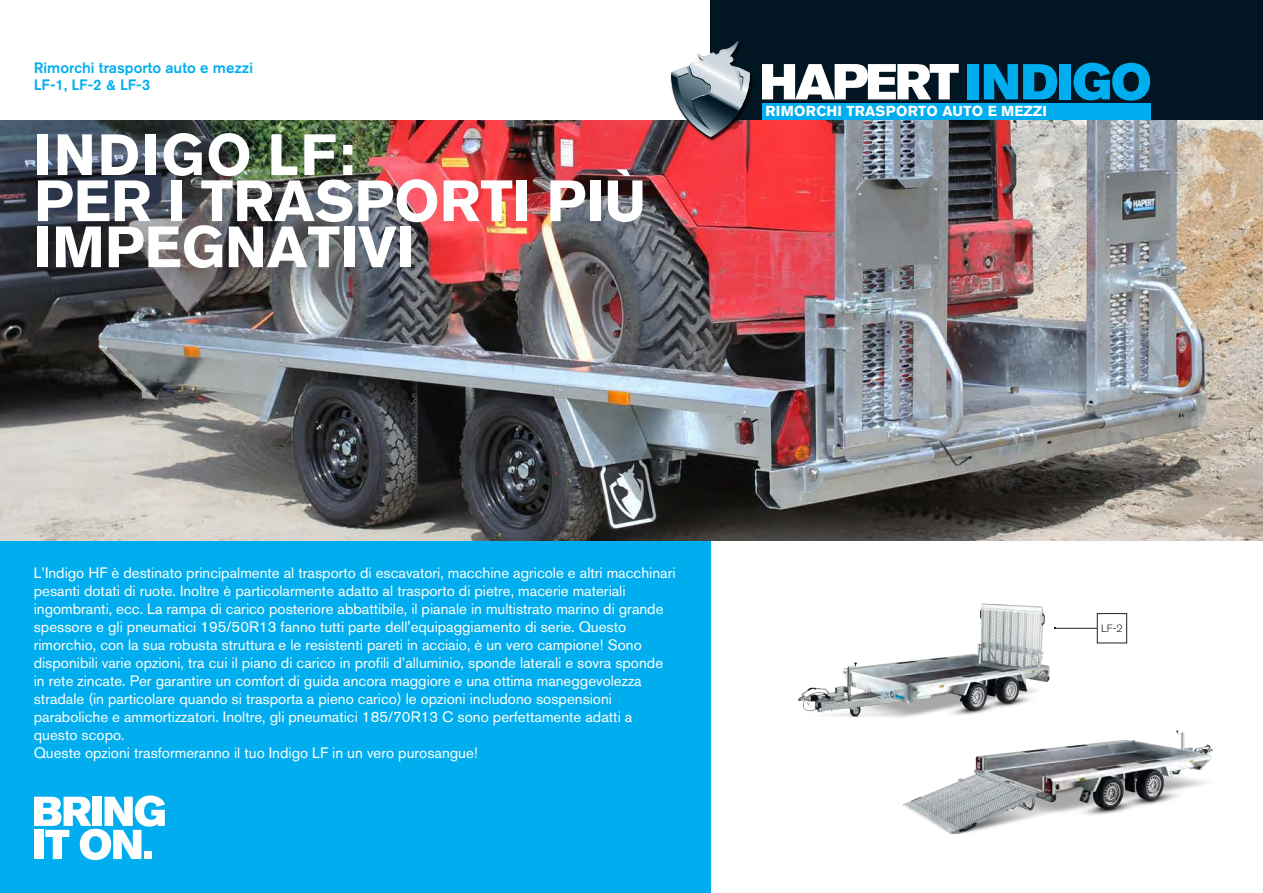
<style>
.page{position:relative;width:1263px;height:893px;background:#fff}
.page>*{position:absolute;margin:0;border:0;box-sizing:border-box;transform-origin:0 0}
.H-kopregel_cover{font:700 57.6px/46px "Akzidenz Grotesk BE";color:#fff}
.H-intro_leaflets{font:15px/18px "Akzidenz Grotesk BE";color:#fff}
.H-omschrijving_boven{font:500 15px/17px "Akzidenz Grotesk BQ";color:#00aeef}
.t1{font:700 14.4px "Akzidenz Grotesk BE";letter-spacing:.02em;color:#fff}
.H-typenummer{font:300 10.5px "Akzidenz Grotesk BE";color:#231f20}
</style>
<div class="page">
<img style="left:903px;top:730px;width:310px;height:105px">
<img style="left:798px;top:603px;width:272px;height:152px">
<div style="left:711px;top:0;width:552px;height:120px;background:#011622"></div>
<div style="left:0;top:540px;width:711px;height:353px;background:#00aeef"></div>
<img style="left:0;top:120px;width:1263px;height:420px">
<svg style="left:34px;top:795px;width:131px;height:65px"></svg>
<div style="left:144px;top:851px;width:8px;height:8px;background:#fff"></div>
<div style="left:967px;top:64px;width:12px;height:35px;background:#00aeef"></div>
<svg style="left:984px;top:64px;width:73px;height:35px"></svg>
<div style="left:1060px;top:64px;width:11px;height:35px;background:#00aeef"></div>
<svg style="left:1073px;top:63px;width:77px;height:38px"></svg>
<svg style="left:762px;top:64px;width:197px;height:35px"></svg>
<div style="left:762px;top:104px;width:388px;height:16px;background:#00aeef"></div>
<img style="left:670px;top:75px;width:84px;height:68px">
<svg style="left:671px;top:34px;width:80px;height:104px"></svg>
<hr style="left:1055px;top:628px;width:42px;height:1px;background:#231f20">
<div style="left:1097px;top:613px;width:30px;height:30px;border:1px solid #231f20"></div>
<p class="H-omschrijving_boven" style="left:34px;top:59px;width:221px">Rimorchi trasporto auto e mezzi<br>LF-1, LF-2 &amp; LF-3</p>
<p class="H-kopregel_cover" style="left:34px;top:132px;width:614px">INDIGO LF:<br>PER I TRASPORTI PIÙ<br>IMPEGNATIVI</p>
<p class="t1" style="left:765px;top:103px;width:283px">RIMORCHI TRASPORTO AUTO E MEZZI</p>
<p class="H-intro_leaflets" style="left:34px;top:564px;width:643px">L’Indigo HF è destinato principalmente al trasporto di escavatori, macchine agricole e altri macchinari pesanti dotati di ruote. Inoltre è particolarmente adatto al trasporto di pietre, macerie materiali ingombranti, ecc. La rampa di carico posteriore abbattibile, il pianale in multistrato marino di grande spessore e gli pneumatici 195/50R13 fanno tutti parte dell'equipaggiamento di serie. Questo rimorchio, con la sua robusta struttura e le resistenti pareti in acciaio, è un vero campione! Sono disponibili varie opzioni, tra cui il piano di carico in profili d’alluminio, sponde laterali e sovra sponde in rete zincate. Per garantire un comfort di guida ancora maggiore e una ottima maneggevolezza stradale (in particolare quando si trasporta a pieno carico) le opzioni includono sospensioni paraboliche e ammortizzatori. Inoltre, gli pneumatici 185/70R13 C sono perfettamente adatti a questo scopo.<br>Queste opzioni trasformeranno il tuo Indigo LF in un vero purosangue!</p>
<p class="H-typenummer" style="left:1101px;top:623px;width:23px">LF-2</p>
</div>
